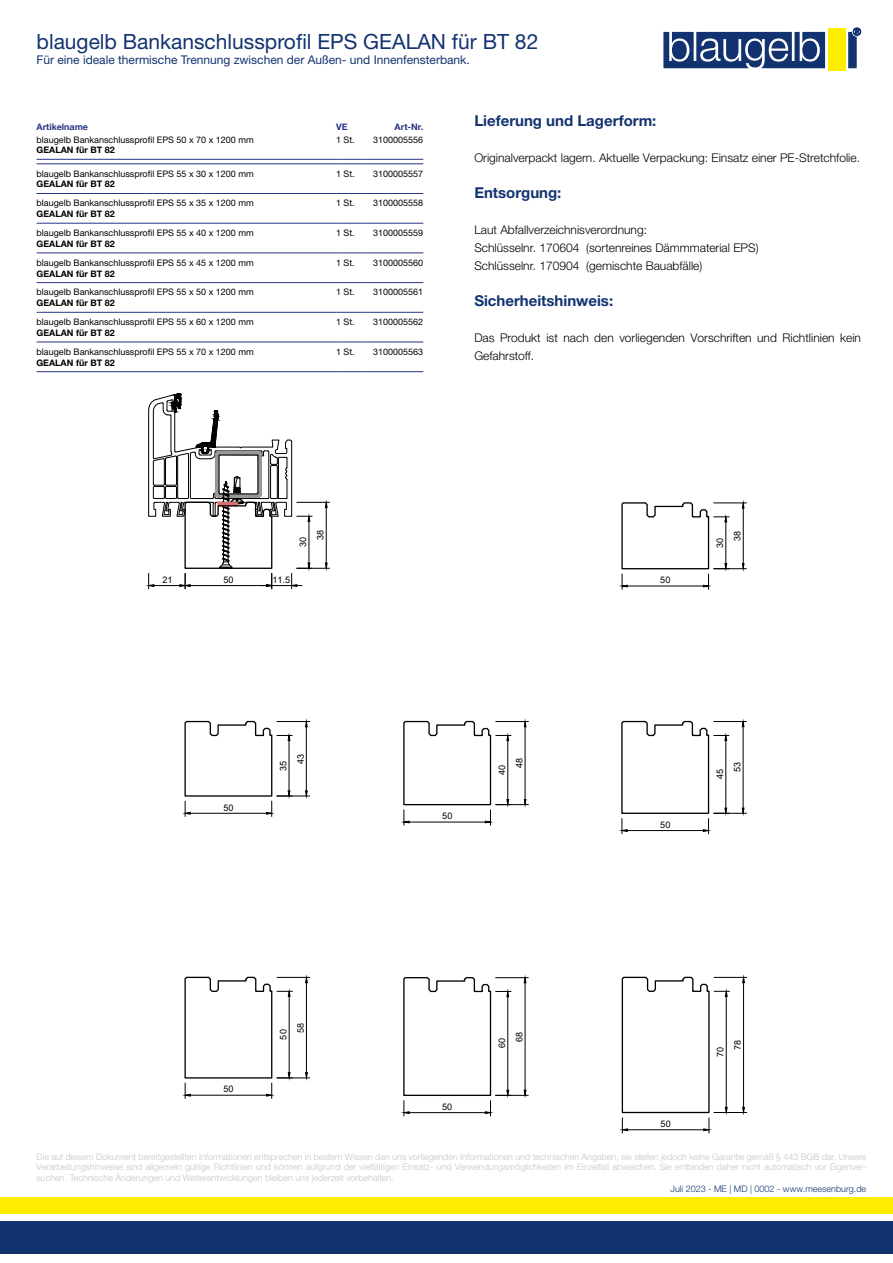
<style>
.page{position:relative;width:893px;height:1263px;background:#fff}
.page>*{position:absolute;margin:0;border:0;box-sizing:border-box;transform-origin:0 0}
.t1{font:21px "Helvetica Neue World 55 Roman";color:#133370}
.t2{font:700 15px "Helvetica Neue World 75";color:#133370}
.t3{font:12px/18px "Helvetica Neue World 45 Lt";color:#000}
.t4{font:12px "Helvetica Neue World 55 Roman";color:#133370}
.t5{font:9px "Helvetica Neue World 55 Roman";color:#000}
.t6{font:9px/10.8px "Helvetica Neue World 45 Lt";color:#c6c6c6;text-align:justify}
.t7{font:700 9px "Helvetica Neue World 75";color:#000}
.t8{font:9px/17.2px "Arial";color:#000}
.t9{font:9px "Helvetica Neue World 45 Lt";color:#133370}
.t10{font:700 9px "Helvetica Neue World 75";color:#283583}
</style>
<div class="page">
<div style="left:0;top:1222px;width:893px;height:32px;background:#133370"></div>
<div style="left:0;top:1197px;width:893px;height:17px;background:#ffed00"></div>
<svg style="left:663px;top:28px;width:198px;height:40px"></svg>
<div style="left:828px;top:29px;width:17px;height:42px;background:#ffed00"></div>
<hr style="left:37px;top:159px;width:299px;height:1px;background:#283583">
<hr style="left:364px;top:159px;width:59px;height:1px;background:#283583">
<hr style="left:37px;top:163px;width:299px;height:1px;background:#283583">
<svg style="left:336px;top:159px;width:28px;height:5px"></svg>
<hr style="left:364px;top:163px;width:59px;height:1px;background:#283583">
<hr style="left:37px;top:193px;width:299px;height:1px;background:#283583">
<svg style="left:336px;top:193px;width:28px;height:1px"></svg>
<hr style="left:364px;top:193px;width:59px;height:1px;background:#283583">
<hr style="left:37px;top:223px;width:299px;height:1px;background:#283583">
<svg style="left:336px;top:223px;width:28px;height:1px"></svg>
<hr style="left:364px;top:223px;width:59px;height:1px;background:#283583">
<hr style="left:37px;top:252px;width:299px;height:1px;background:#283583">
<svg style="left:336px;top:252px;width:28px;height:1px"></svg>
<hr style="left:364px;top:252px;width:59px;height:1px;background:#283583">
<hr style="left:37px;top:282px;width:299px;height:1px;background:#283583">
<svg style="left:336px;top:282px;width:28px;height:1px"></svg>
<hr style="left:364px;top:282px;width:59px;height:1px;background:#283583">
<hr style="left:37px;top:312px;width:299px;height:1px;background:#283583">
<svg style="left:336px;top:312px;width:28px;height:1px"></svg>
<hr style="left:364px;top:312px;width:59px;height:1px;background:#283583">
<hr style="left:37px;top:342px;width:299px;height:1px;background:#283583">
<svg style="left:336px;top:342px;width:28px;height:1px"></svg>
<hr style="left:364px;top:342px;width:59px;height:1px;background:#283583">
<hr style="left:37px;top:371px;width:299px;height:1px;background:#283583">
<svg style="left:336px;top:371px;width:28px;height:1px"></svg>
<hr style="left:364px;top:371px;width:59px;height:1px;background:#283583">
<hr style="left:297px;top:568px;width:32px;height:1px;background:#000">
<hr style="left:297px;top:502px;width:32px;height:1px;background:#000">
<hr style="left:326px;top:508px;width:1px;height:55px;background:#000">
<svg style="left:325px;top:562px;width:3px;height:7px"></svg>
<svg style="left:325px;top:502px;width:3px;height:6px"></svg>
<svg style="left:148px;top:393px;width:164px;height:196px"></svg>
<hr style="left:714px;top:568px;width:32px;height:1px;background:#000">
<hr style="left:714px;top:503px;width:32px;height:1px;background:#000">
<hr style="left:743px;top:508px;width:1px;height:56px;background:#000">
<svg style="left:742px;top:563px;width:3px;height:6px"></svg>
<svg style="left:742px;top:502px;width:3px;height:7px"></svg>
<svg style="left:621px;top:502px;width:108px;height:87px"></svg>
<hr style="left:277px;top:796px;width:33px;height:1px;background:#000">
<hr style="left:277px;top:721px;width:33px;height:1px;background:#000">
<hr style="left:306px;top:727px;width:1px;height:64px;background:#000">
<svg style="left:305px;top:790px;width:3px;height:7px"></svg>
<svg style="left:305px;top:721px;width:3px;height:6px"></svg>
<svg style="left:184px;top:720px;width:108px;height:96px"></svg>
<hr style="left:277px;top:1077px;width:33px;height:1px;background:#000">
<hr style="left:277px;top:977px;width:33px;height:1px;background:#000">
<hr style="left:306px;top:983px;width:1px;height:89px;background:#000">
<svg style="left:305px;top:1072px;width:3px;height:7px"></svg>
<svg style="left:305px;top:977px;width:3px;height:6px"></svg>
<svg style="left:184px;top:976px;width:108px;height:122px"></svg>
<hr style="left:714px;top:1112px;width:33px;height:1px;background:#000">
<hr style="left:714px;top:977px;width:33px;height:1px;background:#000">
<hr style="left:743px;top:983px;width:1px;height:124px;background:#000">
<svg style="left:742px;top:1106px;width:3px;height:6px"></svg>
<svg style="left:742px;top:977px;width:3px;height:6px"></svg>
<svg style="left:621px;top:976px;width:108px;height:157px"></svg>
<hr style="left:496px;top:1095px;width:32px;height:1px;background:#000">
<hr style="left:496px;top:977px;width:32px;height:1px;background:#000">
<hr style="left:525px;top:983px;width:1px;height:107px;background:#000">
<svg style="left:523px;top:1089px;width:4px;height:7px"></svg>
<svg style="left:523px;top:977px;width:4px;height:6px"></svg>
<svg style="left:403px;top:977px;width:108px;height:139px"></svg>
<hr style="left:496px;top:804px;width:32px;height:1px;background:#000">
<hr style="left:496px;top:721px;width:32px;height:1px;background:#000">
<hr style="left:525px;top:727px;width:1px;height:72px;background:#000">
<svg style="left:524px;top:799px;width:3px;height:6px"></svg>
<svg style="left:524px;top:721px;width:3px;height:6px"></svg>
<svg style="left:403px;top:720px;width:108px;height:105px"></svg>
<hr style="left:714px;top:813px;width:32px;height:1px;background:#000">
<hr style="left:714px;top:721px;width:32px;height:1px;background:#000">
<hr style="left:743px;top:727px;width:1px;height:81px;background:#000">
<svg style="left:741px;top:807px;width:4px;height:7px"></svg>
<svg style="left:741px;top:721px;width:4px;height:6px"></svg>
<svg style="left:621px;top:720px;width:108px;height:114px"></svg>
<h1 class="t1" style="left:37px;top:30px;width:503px">blaugelb Bankanschlussprofil EPS GEALAN für BT 82</h1>
<h3 class="t4" style="left:37px;top:53px;width:435px">Für eine ideale thermische Trennung zwischen der Außen- und Innenfensterbank.</h3>
<p class="t10" style="left:37px;top:122px;width:53px">Artikelname</p>
<p class="t10" style="left:336px;top:122px;width:13px">VE</p>
<p class="t10" style="left:395px;top:122px;width:30px">Art-Nr.</p>
<p class="t5" style="left:37px;top:134px;width:219px">blaugelb Bankanschlussprofil EPS 50 x 70 x 1200 mm</p>
<p class="t7" style="left:37px;top:145px;width:80px">GEALAN für BT 82</p>
<p class="t5" style="left:336px;top:134px;width:20px">1 St.</p>
<p class="t5" style="left:373px;top:134px;width:52px">3100005556</p>
<p class="t5" style="left:37px;top:168px;width:219px">blaugelb Bankanschlussprofil EPS 55 x 30 x 1200 mm</p>
<p class="t7" style="left:37px;top:179px;width:80px">GEALAN für BT 82</p>
<p class="t5" style="left:336px;top:168px;width:20px">1 St.</p>
<p class="t5" style="left:373px;top:168px;width:52px">3100005557</p>
<p class="t5" style="left:37px;top:198px;width:219px">blaugelb Bankanschlussprofil EPS 55 x 35 x 1200 mm</p>
<p class="t7" style="left:37px;top:209px;width:80px">GEALAN für BT 82</p>
<p class="t5" style="left:336px;top:198px;width:20px">1 St.</p>
<p class="t5" style="left:373px;top:198px;width:52px">3100005558</p>
<p class="t5" style="left:37px;top:228px;width:219px">blaugelb Bankanschlussprofil EPS 55 x 40 x 1200 mm</p>
<p class="t7" style="left:37px;top:238px;width:80px">GEALAN für BT 82</p>
<p class="t5" style="left:336px;top:228px;width:20px">1 St.</p>
<p class="t5" style="left:373px;top:228px;width:52px">3100005559</p>
<p class="t5" style="left:37px;top:257px;width:219px">blaugelb Bankanschlussprofil EPS 55 x 45 x 1200 mm</p>
<p class="t7" style="left:37px;top:268px;width:80px">GEALAN für BT 82</p>
<p class="t5" style="left:336px;top:257px;width:20px">1 St.</p>
<p class="t5" style="left:373px;top:257px;width:52px">3100005560</p>
<p class="t5" style="left:37px;top:287px;width:219px">blaugelb Bankanschlussprofil EPS 55 x 50 x 1200 mm</p>
<p class="t7" style="left:37px;top:298px;width:80px">GEALAN für BT 82</p>
<p class="t5" style="left:336px;top:287px;width:20px">1 St.</p>
<p class="t5" style="left:373px;top:287px;width:52px">3100005561</p>
<p class="t5" style="left:37px;top:317px;width:219px">blaugelb Bankanschlussprofil EPS 55 x 60 x 1200 mm</p>
<p class="t7" style="left:37px;top:328px;width:80px">GEALAN für BT 82</p>
<p class="t5" style="left:336px;top:317px;width:20px">1 St.</p>
<p class="t5" style="left:373px;top:317px;width:52px">3100005562</p>
<p class="t5" style="left:36px;top:346px;width:219px">blaugelb Bankanschlussprofil EPS 55 x 70 x 1200 mm</p>
<p class="t7" style="left:36px;top:357px;width:80px">GEALAN für BT 82</p>
<p class="t5" style="left:336px;top:346px;width:20px">1 St.</p>
<p class="t5" style="left:373px;top:346px;width:52px">3100005563</p>
<h2 class="t2" style="left:474px;top:112px;width:184px">Lieferung und Lagerform:</h2>
<h3 class="t3" style="left:474px;top:149px;width:387px">Originalverpackt lagern. Aktuelle Verpackung: Einsatz einer PE-Stretchfolie.</h3>
<h2 class="t2" style="left:474px;top:184px;width:89px">Entsorgung:</h2>
<h3 class="t3" style="left:474px;top:221px;width:286px">Laut Abfallverzeichnisverordnung:<br>Schlüsselnr. 170604 (sortenreines Dämmmaterial EPS)<br>Schlüsselnr. 170904 (gemischte Bauabfälle)</h3>
<h2 class="t2" style="left:474px;top:292px;width:140px">Sicherheitshinweis:</h2>
<h3 class="t3" style="left:474px;top:329px;width:388px">Das Produkt ist nach den vorliegenden Vorschriften und Richtlinien kein<br>Gefahrstoff.</h3>
<p class="t8" style="left:294px;top:540px;width:12px;text-indent:-7px;rotate:-90deg">30<br>38</p>
<p class="t8" style="left:711px;top:541px;width:12px;text-indent:-7px;rotate:-90deg">30<br>38</p>
<p class="t8" style="left:163px;top:571px;width:12px">21</p>
<p class="t8" style="left:272px;top:571px;width:19px">11.5</p>
<p class="t8" style="left:660px;top:571px;width:12px">50</p>
<p class="t8" style="left:223px;top:571px;width:12px">50</p>
<p class="t8" style="left:223px;top:799px;width:12px">50</p>
<p class="t8" style="left:275px;top:764px;width:12px;text-indent:-7px;rotate:-90deg">35<br>43</p>
<p class="t8" style="left:442px;top:807px;width:12px">50</p>
<p class="t8" style="left:493px;top:768px;width:12px;text-indent:-7px;rotate:-90deg">40<br>48</p>
<p class="t8" style="left:660px;top:816px;width:12px">50</p>
<p class="t8" style="left:711px;top:772px;width:12px;text-indent:-7px;rotate:-90deg">45<br>53</p>
<p class="t8" style="left:224px;top:1080px;width:12px">50</p>
<p class="t8" style="left:275px;top:1033px;width:12px;text-indent:-7px;rotate:-90deg">50<br>58</p>
<p class="t8" style="left:442px;top:1098px;width:12px">50</p>
<p class="t8" style="left:493px;top:1041px;width:12px;text-indent:-7px;rotate:-90deg">60<br>68</p>
<p class="t8" style="left:661px;top:1115px;width:12px">50</p>
<p class="t8" style="left:712px;top:1050px;width:12px;text-indent:-7px;rotate:-90deg">70<br>78</p>
<p class="t6" style="left:37px;top:1151px;width:831px">Die auf diesem Dokument bereitgestellten Informationen entsprechen in bestem Wissen den uns vorliegenden Informationen und technischen Angaben, sie stellen jedoch keine Garantie gemäß § 443 BGB dar. Unsere Verarbeitungshinweise sind allgemein gültige Richtlinien und können aufgrund der vielfältigen Einsatz- und Verwendungsmöglichkeiten im Einzelfall abweichen. Sie entbinden daher nicht automatisch vor Eigenver&shy;suchen. Technische Änderungen und Weiterentwicklungen bleiben uns jederzeit vorbehalten.</p>
<p class="t9" style="left:670px;top:1183px;width:197px">Juli 2023 - ME | MD | 0002 - www.meesenburg.de</p>
</div>
